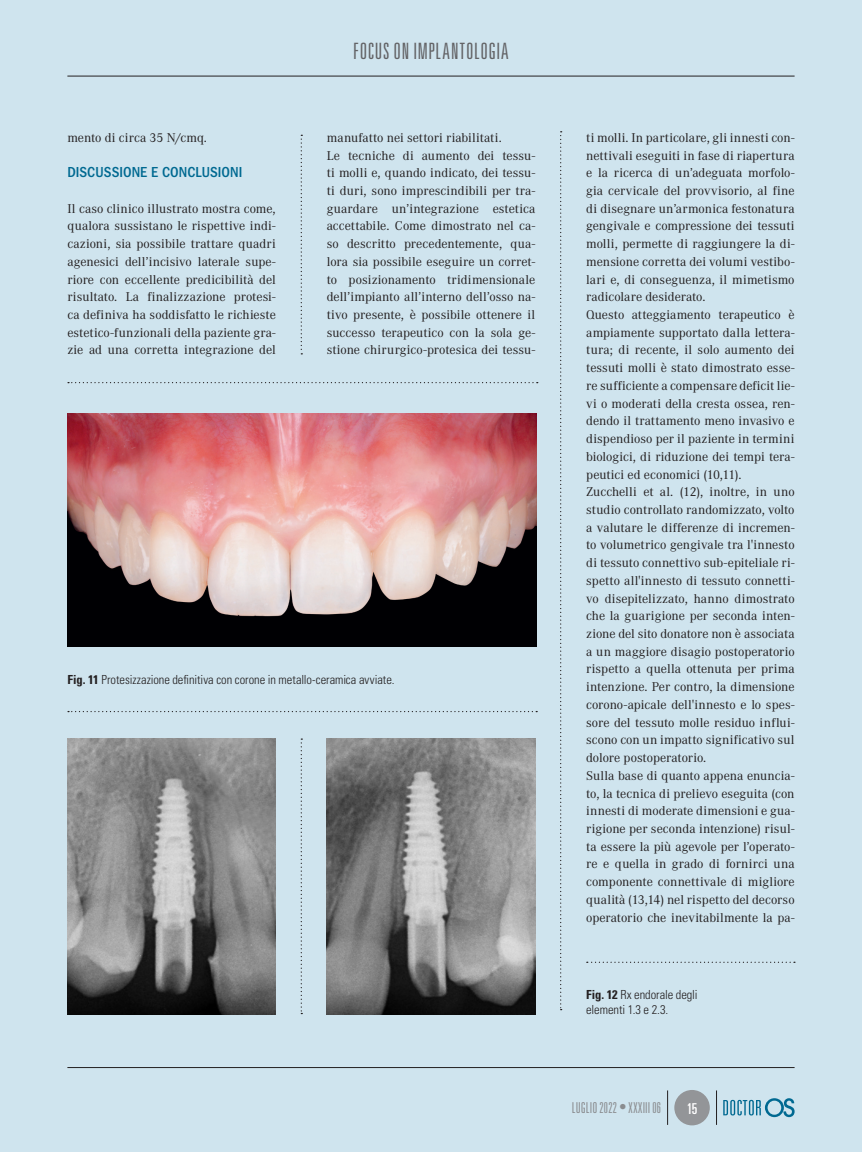
<style>
.page{position:relative;width:862px;height:1152px;background:#fff}
.page>*{position:absolute;margin:0;border:0;box-sizing:border-box;transform-origin:0 0}
.t1{font:300 ultra-condensed 22.5px "Univers";letter-spacing:.03em;color:#636366}
.t2{font:500 condensed 15px "ITC Franklin Gothic Std";letter-spacing:.005em;color:#006991}
.t3{font:300 ultra-condensed 15px "Univers";letter-spacing:.01em;color:#8a8c8f}
.t4{font:ultra-condensed 15px "Univers";color:#fff}
.t5{font:12.5px/17.8px "Corporate ABQ";color:#231f20}
.t6{font:300 condensed 12.5px/15px "Univers";letter-spacing:-.005em;color:#231f20}
.s1{font-weight:700}
</style>
<div class="page">
<div style="left:0;top:0;width:861px;height:1152px;background:#cfe4ee"></div>
<hr style="left:67px;top:76px;width:727px;height:1px;background:#231f20">
<hr style="left:67px;top:1067px;width:727px;height:1px;background:#231f20">
<div style="left:674px;top:1090px;width:35px;height:35px;background:#939598;border-radius:50%"></div>
<svg style="left:723px;top:1098px;width:71px;height:19px"></svg>
<hr style="left:716px;top:1090px;width:1px;height:34px;background:#231f20">
<hr style="left:667px;top:1090px;width:1px;height:34px;background:#231f20">
<svg style="left:68px;top:382px;width:469px;height:1px"></svg>
<svg style="left:68px;top:711px;width:469px;height:1px"></svg>
<svg style="left:586px;top:961px;width:208px;height:2px"></svg>
<svg style="left:300px;top:135px;width:2px;height:219px"></svg>
<svg style="left:300px;top:738px;width:2px;height:276px"></svg>
<svg style="left:560px;top:131px;width:1px;height:879px"></svg>
<img style="left:67px;top:414px;width:469px;height:232px">
<img style="left:67px;top:738px;width:208px;height:276px">
<img style="left:326px;top:738px;width:209px;height:276px">
<h1 class="t1" style="left:353px;top:39px;width:157px">FOCUS ON IMPLANTOLOGIA</h1>
<p class="t5" style="left:326px;top:129px;width:210px">manufatto nei settori riabilitati.<br>Le tecniche di aumento dei tessu&shy;ti molli e, quando indicato, dei tessu&shy;ti duri, sono imprescindibili per tra&shy;guardare un’integrazione estetica accettabile. Come dimostrato nel ca&shy;so descritto precedentemente, qua&shy;lora sia possibile eseguire un corret&shy;to posizionamento tridimensionale dell’impianto all’interno dell’osso na&shy;tivo presente, è possibile ottenere il successo terapeutico con la sola ge&shy;stione chirurgico-protesica dei tessu-</p>
<p class="t5" style="left:586px;top:129px;width:210px">ti molli. In particolare, gli innesti con&shy;nettivali eseguiti in fase di riapertura e la ricerca di un’adeguata morfolo&shy;gia cervicale del provvisorio, al fine di disegnare un’armonica festonatura gengivale e compressione dei tessuti molli, permette di raggiungere la di&shy;mensione corretta dei volumi vestibo&shy;lari e, di conseguenza, il mimetismo radicolare desiderato.<br>Questo atteggiamento terapeutico è ampiamente supportato dalla lettera&shy;tura; di recente, il solo aumento dei tessuti molli è stato dimostrato esse&shy;re sufficiente a compensare deficit lie&shy;vi o moderati della cresta ossea, ren&shy;dendo il trattamento meno invasivo e dispendioso per il paziente in termini biologici, di riduzione dei tempi tera&shy;peutici ed economici (10,11).<br>Zucchelli et al. (12), inoltre, in uno studio controllato randomizzato, volto a valutare le differenze di incremen&shy;to volumetrico gengivale tra l'innesto di tessuto connettivo sub-epiteliale ri&shy;spetto all'innesto di tessuto connetti&shy;vo disepitelizzato, hanno dimostrato che la guarigione per seconda inten&shy;zione del sito donatore non è associata a un maggiore disagio postoperatorio rispetto a quella ottenuta per prima intenzione. Per contro, la dimensione corono-apicale dell'innesto e lo spes&shy;sore del tessuto molle residuo influi&shy;scono con un impatto significativo sul dolore postoperatorio.<br>Sulla base di quanto appena enuncia&shy;to, la tecnica di prelievo eseguita (con innesti di moderate dimensioni e gua&shy;rigione per seconda intenzione) risul&shy;ta essere la più agevole per l’operato&shy;re e quella in grado di fornirci una componente connettivale di migliore qualità (13,14) nel rispetto del decorso operatorio che inevitabilmente la pa-</p>
<p class="t5" style="left:67px;top:129px;width:141px">mento di circa 35 N/cmq.</p>
<p class="t2" style="left:67px;top:164px;width:176px">DISCUSSIONE E CONCLUSIONI</p>
<p class="t5" style="left:67px;top:200px;width:210px;text-align:justify">Il caso clinico illustrato mostra come, qualora sussistano le rispettive indi&shy;cazioni, sia possibile trattare quadri agenesici dell’incisivo laterale supe&shy;riore con eccellente predicibilità del risultato. La finalizzazione protesi&shy;ca definiva ha soddisfatto le richieste estetico-funzionali della paziente gra&shy;zie ad una corretta integrazione del</p>
<p class="t6" style="left:67px;top:672px;width:328px"><span class="s1">Fig. 11</span> Protesizzazione definitiva con corone in metallo-ceramica avviate.</p>
<p class="t6" style="left:586px;top:987px;width:113px"><span class="s1">Fig. 12</span> Rx endorale degli elementi 1.3 e 2.3.</p>
<p class="t3" style="left:571px;top:1100px;width:90px">LUGLIO 2022 • XXXIII 06</p>
<p class="t4" style="left:686px;top:1100px;width:12px">15</p>
</div>
